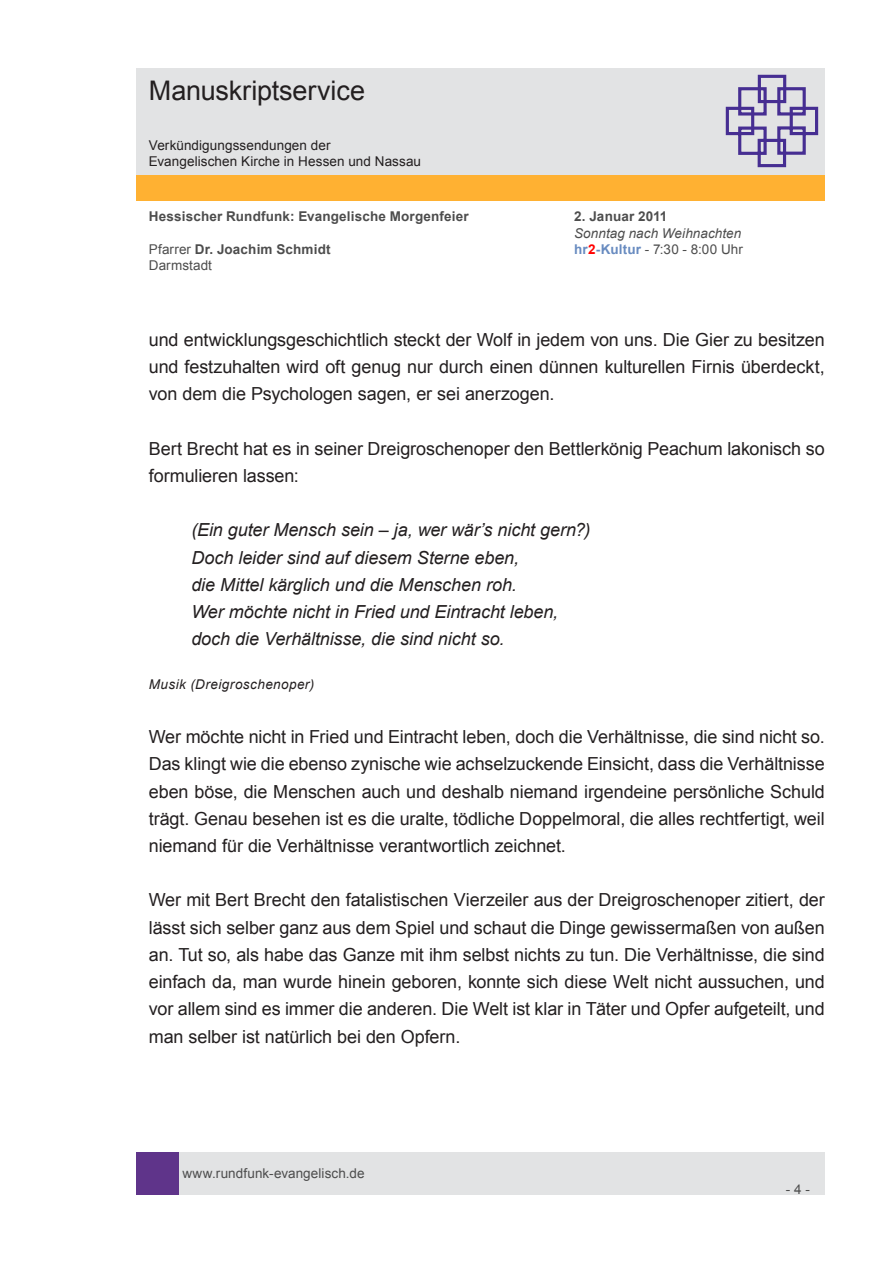
<style>
.page{position:relative;width:893px;height:1263px;background:#fff}
.page>*{position:absolute;margin:0;border:0;box-sizing:border-box;transform-origin:0 0}
.t1{font:27px "Arial";letter-spacing:-.005em;color:#231f20}
.t2{font:18px/27.2px "Arial";letter-spacing:-.005em;color:#231f20;text-align:justify}
.t3{font:italic 18px/27.2px "Arial";letter-spacing:-.005em;color:#231f20}
.t4{font:700 13.5px "Arial";letter-spacing:.015em;color:#4d4d4d}
.t5{font:13.5px "Arial";letter-spacing:.005em;color:#4d4d4d}
.t6{font:13.5px/16.2px "Arial";letter-spacing:.005em;color:#231f20}
.t7{font:italic 13.5px "Arial";letter-spacing:.035em;color:#231f20}
.t8{font:italic 13.5px "Arial";letter-spacing:.005em;color:#4d4d4d}
.s1{font-weight:400}
.s2{font-weight:700;color:#688bc0}
.s3{font-weight:700;color:#f00}
</style>
<div class="page">
<div style="left:179px;top:1152px;width:646px;height:43px;background:#e2e3e4"></div>
<div style="left:136px;top:1152px;width:43px;height:43px;background:#5f348a"></div>
<div style="left:136px;top:175px;width:689px;height:26px;background:#ffb132"></div>
<div style="left:136px;top:68px;width:689px;height:106px;background:#e2e3e4"></div>
<svg style="left:725px;top:74px;width:94px;height:94px"></svg>
<h1 class="t1" style="left:149px;top:73px;width:218px">Manuskriptservice</h1>
<p class="t6" style="left:149px;top:137px;width:274px">Verkündigungssendungen der<br>Evangelischen Kirche in Hessen und Nassau</p>
<p class="t4" style="left:149px;top:208px;width:322px">Hessischer Rundfunk: Evangelische Morgenfeier</p>
<p class="t4" style="left:574px;top:208px;width:95px">2. Januar 2011</p>
<p class="t8" style="left:574px;top:224px;width:169px">Sonntag nach Weihnachten</p>
<p class="t4" style="left:149px;top:240px;width:183px"><span class="s1">Pfarrer</span> Dr. Joachim Schmidt</p>
<p class="t5" style="left:574px;top:240px;width:170px"><span class="s2">hr</span><span class="s3">2</span><span class="s2">-Kultur</span> - 7:30 - 8:00 Uhr</p>
<p class="t5" style="left:149px;top:256px;width:65px">Darmstadt</p>
<p class="t2" style="left:149px;top:326px;width:677px">und entwicklungsgeschichtlich steckt der Wolf in jedem von uns. Die Gier zu besitzen und festzuhalten wird oft genug nur durch einen dünnen kulturellen Firnis überdeckt, von dem die Psychologen sagen, er sei anerzogen.</p>
<p class="t2" style="left:149px;top:435px;width:677px">Bert Brecht hat es in seiner Dreigroschenoper den Bettlerkönig Peachum lakonisch so formulieren lassen:</p>
<p class="t3" style="left:191px;top:517px;width:401px">(Ein guter Mensch sein – ja, wer wär’s nicht gern?)<br>Doch leider sind auf diesem Sterne eben,<br>die Mittel kärglich und die Menschen roh.<br>Wer möchte nicht in Fried und Eintracht leben, doch die Verhältnisse, die sind nicht so.</p>
<p class="t7" style="left:149px;top:675px;width:167px">Musik (Dreigroschenoper)</p>
<p class="t2" style="left:149px;top:723px;width:678px">Wer möchte nicht in Fried und Eintracht leben, doch die Verhältnisse, die sind nicht so.<br>Das klingt wie die ebenso zynische wie achselzuckende Einsicht, dass die Verhältnisse eben böse, die Menschen auch und deshalb niemand irgendeine persönliche Schuld trägt. Genau besehen ist es die uralte, tödliche Doppelmoral, die alles rechtfertigt, weil niemand für die Verhältnisse verantwortlich zeichnet.</p>
<p class="t2" style="left:149px;top:887px;width:677px">Wer mit Bert Brecht den fatalistischen Vierzeiler aus der Dreigroschenoper zitiert, der lässt sich selber ganz aus dem Spiel und schaut die Dinge gewissermaßen von außen an. Tut so, als habe das Ganze mit ihm selbst nichts zu tun. Die Verhältnisse, die sind einfach da, man wurde hinein geboren, konnte sich diese Welt nicht aussuchen, und vor allem sind es immer die anderen. Die Welt ist klar in Täter und Opfer aufgeteilt, und man selber ist natürlich bei den Opfern.</p>
<p class="t5" style="left:182px;top:1164px;width:184px">www.rundfunk-evangelisch.de</p>
<p class="t5" style="left:786px;top:1180px;width:26px">- 4 -</p>
</div>
